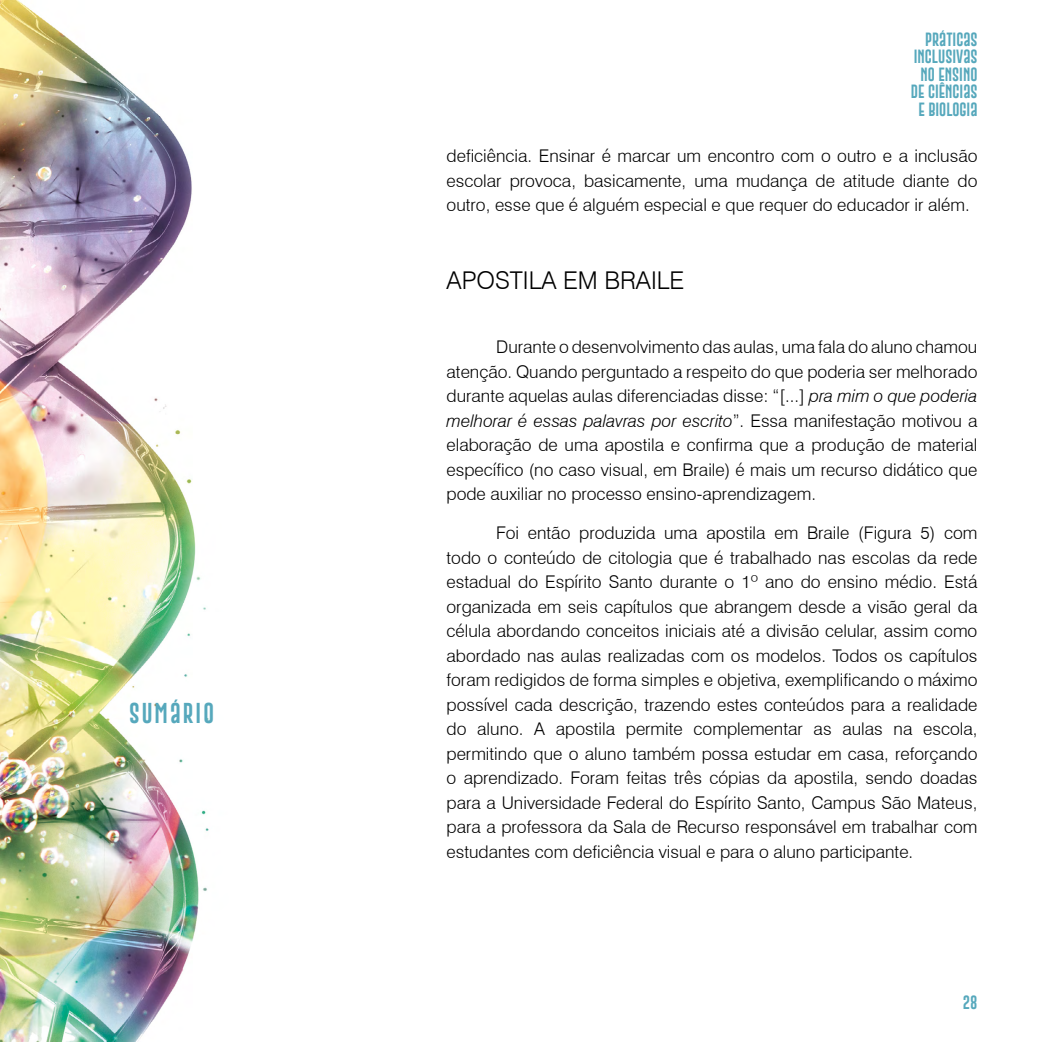
<style>
.page{position:relative;width:1042px;height:1042px;background:#fff}
.page>*{position:absolute;margin:0;border:0;box-sizing:border-box;transform-origin:0 0}
.t1{font:300 24.5px "Swiss 721 BT";color:#000}
.t2{font:21px "Gobold Extra 2";letter-spacing:.1em;color:#56a8bc}
.t3{font:300 17.5px/24.5px "Swiss 721 BT";color:#000;text-align:justify}
.t4{font:14px/17.5px "Gobold Extra 2";color:#56a8bc;text-align:right}
.s1{font-style:italic}
</style>
<div class="page">
<img style="left:0;top:0;width:209px;height:1041px">
<p class="t2" style="left:129px;top:700px;width:86px">SUMÁRIO</p>
<p class="t4" style="left:911px;top:31px;width:68px">PRÁTICAS<br>INCLUSIVAS<br>NO ENSINO<br>DE CIÊNCIAS<br>E BIOLOGIA</p>
<p class="t3" style="left:446px;top:144px;width:532px">deficiência. Ensinar é marcar um encontro com o outro e a inclusão escolar provoca, basicamente, uma mudança de atitude diante do outro, esse que é alguém especial e que requer do educador ir além.</p>
<h1 class="t1" style="left:446px;top:265px;width:239px">APOSTILA EM BRAILE</h1>
<p class="t3" style="left:446px;top:334px;width:532px;text-indent:50px">Durante o desenvolvimento das aulas, uma fala do aluno chamou atenção. Quando perguntado a respeito do que poderia ser melhorado durante aquelas aulas diferenciadas disse: “[...] <span class="s1">pra mim o que poderia melhorar é essas palavras por escrito</span>”. Essa manifestação motivou a elaboração de uma apostila e confirma que a produção de material específico (no caso visual, em Braile) é mais um recurso didático que pode auxiliar no processo ensino-aprendizagem.</p>
<p class="t3" style="left:446px;top:521px;width:532px;text-indent:50px">Foi então produzida uma apostila em Braile (Figura 5) com todo o conteúdo de citologia que é trabalhado nas escolas da rede estadual do Espírito Santo durante o 1º ano do ensino médio. Está organizada em seis capítulos que abrangem desde a visão geral da célula abordando conceitos iniciais até a divisão celular, assim como abordado nas aulas realizadas com os modelos. Todos os capítulos foram redigidos de forma simples e objetiva, exemplificando o máximo possível cada descrição, trazendo estes conteúdos para a realidade do aluno. A apostila permite complementar as aulas na escola, permitindo que o aluno também possa estudar em casa, reforçando o aprendizado. Foram feitas três cópias da apostila, sendo doadas para a Universidade Federal do Espírito Santo, Campus São Mateus, para a professora da Sala de Recurso responsável em trabalhar com estudantes com deficiência visual e para o aluno participante.</p>
<p class="t4" style="left:963px;top:993px;width:16px">28</p>
</div>
